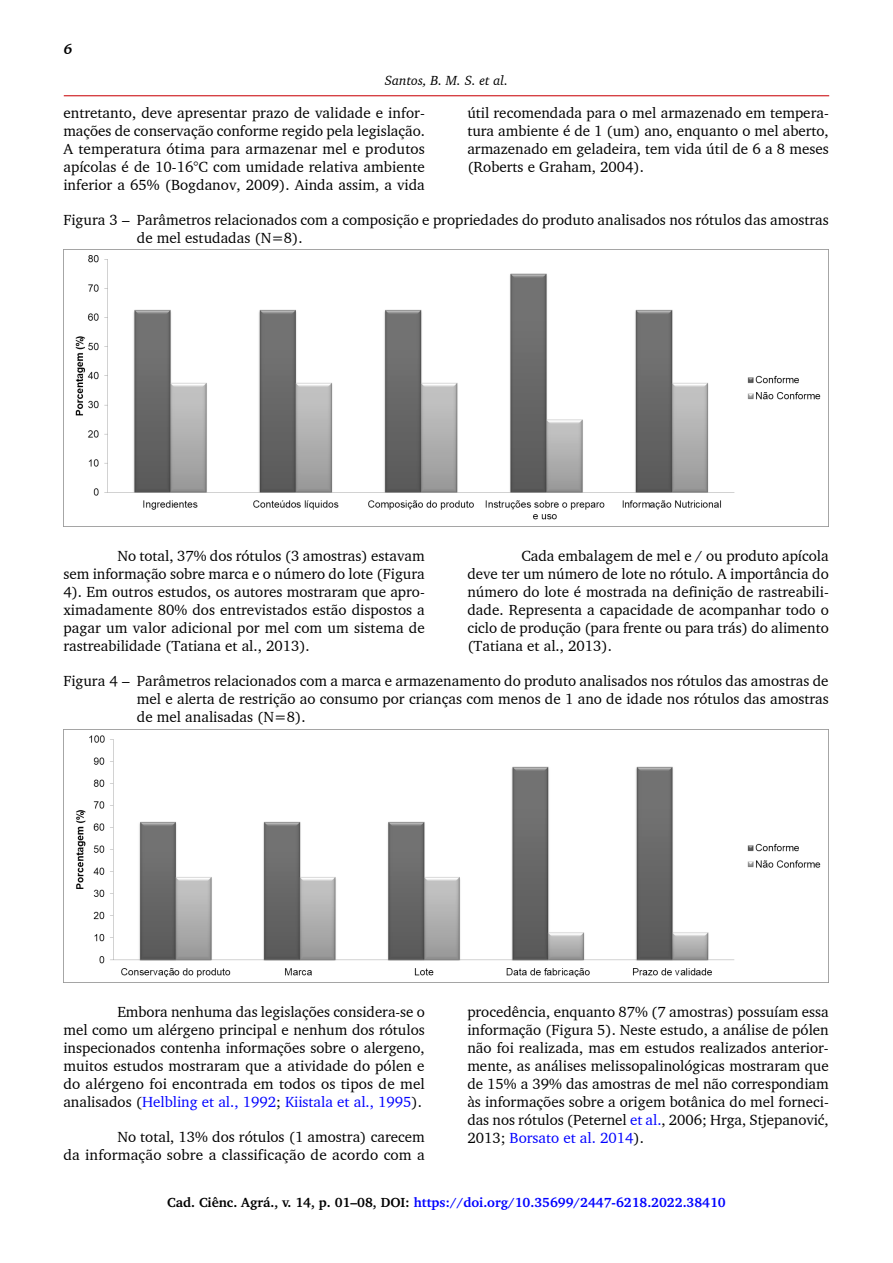
<style>
.page{position:relative;width:893px;height:1263px;background:#fff}
.page>*{position:absolute;margin:0;border:0;box-sizing:border-box;transform-origin:0 0}
.t1{font:15px/18px "Charter BT";color:#000;text-align:justify}
.t2{font:italic 700 15px "Charter BT";color:#000}
.t3{font:700 13.5px "Charter BT";color:#00f}
.t4{font:italic 13.5px "Charter BT";color:#000}
.s1{color:#00f}
.s2{color:#000}
</style>
<div class="page">
<hr style="left:64px;top:95px;width:765px;height:1px;background:#cd171a">
<img style="left:63px;top:250px;width:766px;height:276px">
<img style="left:63px;top:729px;width:766px;height:253px">
<p class="t2" style="left:64px;top:40px;width:10px">6</p>
<p class="t4" style="left:385px;top:72px;width:125px">Santos, B. M. S. et al.</p>
<p class="t1" style="left:63px;top:103px;width:363px">entretanto, deve apresentar prazo de validade e infor&shy;mações de conservação conforme regido pela legislação.<br>A temperatura ótima para armazenar mel e produtos apícolas é de 10-16°C com umidade relativa ambiente inferior a 65% (Bogdanov, 2009). Ainda assim, a vida</p>
<p class="t1" style="left:467px;top:103px;width:363px">útil recomendada para o mel armazenado em tempera&shy;tura ambiente é de 1 (um) ano, enquanto o mel aberto, armazenado em geladeira, tem vida útil de 6 a 8 meses (Roberts e Graham, 2004).</p>
<p class="t1" style="left:137px;top:210px;width:693px;text-indent:-74px">Figura 3 – Parâmetros relacionados com a composição e propriedades do produto analisados nos rótulos das amostras de mel estudadas (N=8).</p>
<p class="t1" style="left:63px;top:547px;width:363px;text-indent:54px">No total, 37% dos rótulos (3 amostras) estavam sem informação sobre marca e o número do lote (Figura 4). Em outros estudos, os autores mostraram que apro&shy;ximadamente 80% dos entrevistados estão dispostos a pagar um valor adicional por mel com um sistema de rastreabilidade (Tatiana et al., 2013).</p>
<p class="t1" style="left:467px;top:547px;width:363px;text-indent:54px">Cada embalagem de mel e / ou produto apícola deve ter um número de lote no rótulo. A importância do número do lote é mostrada na definição de rastreabili&shy;dade. Representa a capacidade de acompanhar todo o ciclo de produção (para frente ou para trás) do alimento (Tatiana et al., 2013).</p>
<p class="t1" style="left:137px;top:672px;width:693px;text-indent:-74px">Figura 4 – Parâmetros relacionados com a marca e armazenamento do produto analisados nos rótulos das amostras de mel e alerta de restrição ao consumo por crianças com menos de 1 ano de idade nos rótulos das amostras de mel analisadas (N=8).</p>
<p class="t1" style="left:63px;top:1003px;width:363px;text-indent:54px">Embora nenhuma das legislações considera-se o mel como um alérgeno principal e nenhum dos rótulos inspecionados contenha informações sobre o alergeno, muitos estudos mostraram que a atividade do pólen e do alérgeno foi encontrada em todos os tipos de mel analisados (<span class="s1">Helbling et al., 1992</span>; <span class="s1">Kiistala et al., 1995</span>).</p>
<p class="t1" style="left:63px;top:1128px;width:363px;text-align:right">No total, 13% dos rótulos (1 amostra) carecem<br>da informação sobre a classificação de acordo com a</p>
<p class="t1" style="left:467px;top:1003px;width:363px">procedência, enquanto 87% (7 amostras) possuíam essa informação (Figura 5). Neste estudo, a análise de pólen não foi realizada, mas em estudos realizados anterior&shy;mente, as análises melissopalinológicas mostraram que de 15% a 39% das amostras de mel não correspondiam às informações sobre a origem botânica do mel forneci&shy;das nos rótulos (Peternel <span class="s1">et al.</span>, 2006; Hrga, Stjepanović, 2013; <span class="s1">Borsato et al. 2014</span>).</p>
<p class="t3" style="left:167px;top:1194px;width:560px"><span class="s2">Cad. Ciênc. Agrá., v. 14, p. 01–08, DOI:</span> https://doi.org/10.35699/2447-6218.2022.38410</p>
</div>
